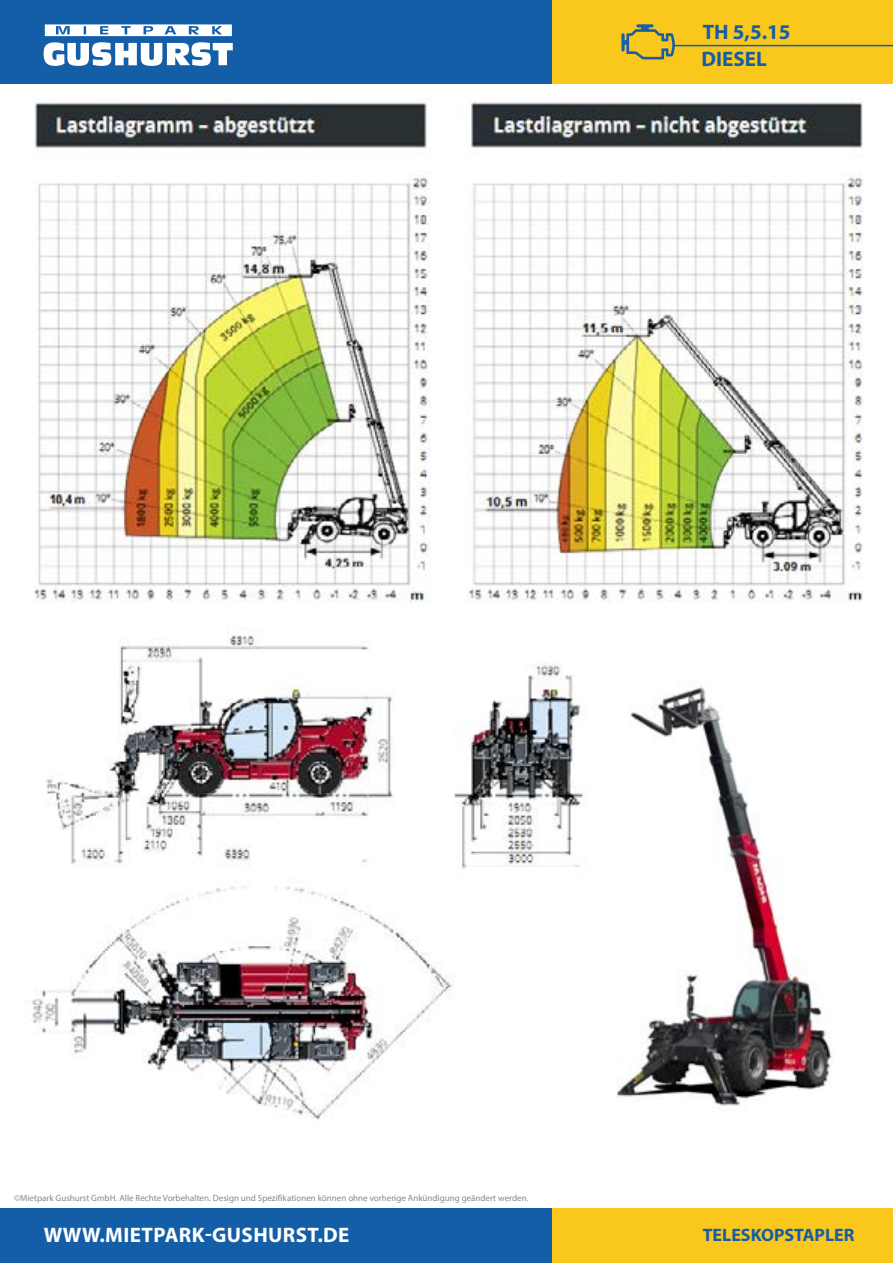
<style>
.page{position:relative;width:893px;height:1263px;background:#fff}
.page>*{position:absolute;margin:0;border:0;box-sizing:border-box;transform-origin:0 0}
.t1{font:700 21px "Myriad Pro";letter-spacing:.02em;color:#fff}
.t2{font:700 21px/27.5px "Myriad Pro";color:#145ea8}
.t3{font:700 18px "Myriad Pro";color:#145ea8}
.t4{font:9px "Myriad Pro";color:#878787}
</style>
<div class="page">
<div style="left:0;top:0;width:893px;height:84px;background:#145ea8"></div>
<div style="left:553px;top:0;width:340px;height:84px;background:#fac71c"></div>
<svg style="left:44px;top:42px;width:189px;height:24px"></svg>
<svg style="left:45px;top:24px;width:187px;height:12px;background:#cedeed"></svg>
<hr style="left:673px;top:45px;width:220px;height:1px;background:#145ea8">
<div style="left:0;top:1208px;width:893px;height:55px;background:#145ea8"></div>
<div style="left:553px;top:1208px;width:340px;height:55px;background:#fac71c"></div>
<svg style="left:621px;top:24px;width:54px;height:35px"></svg>
<img style="left:31px;top:99px;width:833px;height:1021px">
<div style="left:622px;top:711px;width:247px;height:443px;background:#fff"></div>
<img style="left:594px;top:669px;width:257px;height:451px">
<h1 class="t2" style="left:702px;top:17px;width:90px">TH 5,5.15<br>DIESEL</h1>
<p class="t4" style="left:14px;top:1192px;width:516px">©Mietpark Gushurst GmbH. Alle Rechte Vorbehalten. Design und Spezifikationen können ohne vorherige Ankündigung geändert werden.</p>
<h1 class="t1" style="left:44px;top:1221px;width:307px">WWW.MIETPARK-GUSHURST.DE</h1>
<h2 class="t3" style="left:703px;top:1223px;width:153px">TELESKOPSTAPLER</h2>
</div>
